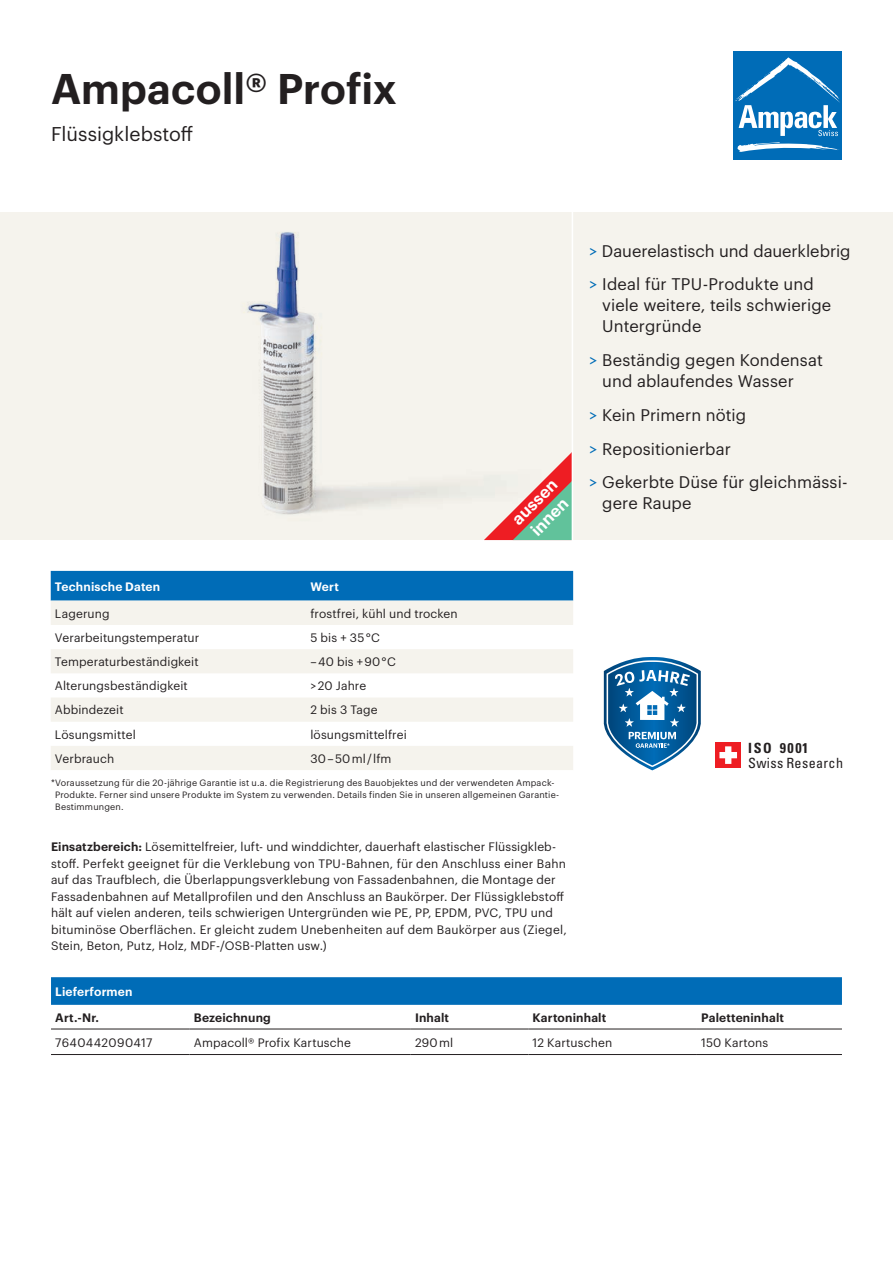
<style>
.page{position:relative;width:893px;height:1263px;background:#fff}
.page>*{position:absolute;margin:0;border:0;box-sizing:border-box;transform-origin:0 0}
._01_Titel{font:600 42px "Graphik";color:#231f20}
._02_Lead{font:19.5px "Graphik";letter-spacing:.005em;color:#231f20}
.t1{font:600 16.65px/21px "Graphik";color:#fff;text-align:center}
._03_Copy{font:16.5px/21px "Graphik";letter-spacing:.005em;color:#231f20}
.t2{font:condensed 14.1px/15.5px "Univers LT Std";letter-spacing:.025em;color:#231f20}
._04_Copy_klein{font:12px/16.5px "Graphik";letter-spacing:.015em;color:#231f20}
._05_Tabelle{font:12px "Graphik";letter-spacing:.01em;color:#231f20}
._05_Tabelle-2{font:600 12px "Graphik";letter-spacing:.015em;color:#231f20}
._05_Tabelle-3{font:600 12px "Graphik";letter-spacing:.015em;color:#fff}
._05_Tabelle-4{font:12px "Graphik";letter-spacing:.03em;color:#231f20}
._05_Tabelle-5{font:9px/12px "Graphik";letter-spacing:.02em;color:#231f20}
.t3{font:600 6.15px "Graphik";color:#fff}
.s1{font-weight:600}
.s2{color:#006cb7}
.s3{font-weight:700}
</style>
<div class="page">
<div style="left:0;top:213px;width:893px;height:327px;background:#f5f3ed"></div>
<img style="left:0;top:212px;width:572px;height:303px">
<div style="left:733px;top:51px;width:109px;height:109px;background:#006cb7"></div>
<svg style="left:737px;top:142px;width:102px;height:10px"></svg>
<svg style="left:735px;top:57px;width:105px;height:79px"></svg>
<svg style="left:51px;top:977px;width:791px;height:28px;background:#036db7"></svg>
<hr style="left:51px;top:1029px;width:139px;height:1px;background:#231f20">
<hr style="left:190px;top:1029px;width:221px;height:1px;background:#231f20">
<hr style="left:411px;top:1029px;width:117px;height:1px;background:#231f20">
<hr style="left:528px;top:1029px;width:169px;height:1px;background:#231f20">
<hr style="left:697px;top:1029px;width:145px;height:1px;background:#231f20">
<hr style="left:51px;top:1054px;width:139px;height:1px;background:#231f20">
<hr style="left:190px;top:1054px;width:221px;height:1px;background:#231f20">
<hr style="left:411px;top:1054px;width:117px;height:1px;background:#231f20">
<hr style="left:528px;top:1054px;width:169px;height:1px;background:#231f20">
<hr style="left:697px;top:1054px;width:145px;height:1px;background:#231f20">
<svg style="left:484px;top:451px;width:88px;height:89px"></svg>
<hr style="left:572px;top:205px;width:1px;height:338px;background:#fff">
<div style="left:51px;top:571px;width:522px;height:30px;background:#006cb7"></div>
<svg style="left:51px;top:601px;width:522px;height:169px;fill:#f5f3ed"></svg>
<svg style="left:603px;top:657px;width:98px;height:113px"></svg>
<div style="left:715px;top:742px;width:26px;height:26px;background:#ee1d23"></div>
<svg style="left:719px;top:746px;width:18px;height:18px"></svg>
<p class="_01_Titel" style="left:51px;top:56px;width:348px">Ampacoll® Profix</p>
<p class="_02_Lead" style="left:51px;top:119px;width:144px">Flüssigklebstoff</p>
<p class="_05_Tabelle-3" style="left:55px;top:577px;width:107px">Technische Daten</p>
<p class="_05_Tabelle-3" style="left:310px;top:577px;width:30px">Wert</p>
<p class="_05_Tabelle" style="left:55px;top:604px;width:56px">Lagerung</p>
<p class="_05_Tabelle" style="left:310px;top:604px;width:149px">frostfrei, kühl und trocken</p>
<p class="_05_Tabelle" style="left:55px;top:628px;width:146px">Verarbeitungstemperatur</p>
<p class="_05_Tabelle" style="left:310px;top:628px;width:71px">5 bis + 35 °C</p>
<p class="_05_Tabelle" style="left:55px;top:653px;width:145px">Temperaturbeständigkeit</p>
<p class="_05_Tabelle" style="left:310px;top:653px;width:87px">– 40 bis + 90 °C</p>
<p class="_05_Tabelle" style="left:55px;top:677px;width:134px">Alterungsbeständigkeit</p>
<p class="_05_Tabelle" style="left:310px;top:677px;width:57px">&gt; 20 Jahre</p>
<p class="_05_Tabelle" style="left:55px;top:701px;width:70px">Abbindezeit</p>
<p class="_05_Tabelle" style="left:310px;top:701px;width:69px">2 bis 3 Tage</p>
<p class="_05_Tabelle" style="left:55px;top:725px;width:82px">Lösungsmittel</p>
<p class="_05_Tabelle" style="left:310px;top:725px;width:98px">lösungsmittelfrei</p>
<p class="_05_Tabelle" style="left:55px;top:749px;width:61px">Verbrauch</p>
<p class="_05_Tabelle" style="left:310px;top:749px;width:83px">30 – 50 ml / lfm</p>
<p class="t1" style="left:506px;top:513px;width:58px;rotate:-45deg">aussen innen</p>
<p class="_05_Tabelle-5" style="left:55px;top:776px;width:506px;text-indent:-4px">*Voraussetzung für die 20-jährige Garantie ist u.a. die Registrierung des Bauobjektes und der verwendeten Ampack-<br>Produkte. Ferner sind unsere Produkte im System zu verwenden. Details finden Sie in unseren allgemeinen Garantie-<br>Bestimmungen.</p>
<p class="_04_Copy_klein" style="left:51px;top:838px;width:517px"><span class="s1">Einsatzbereich:</span> Lösemittelfreier, luft- und winddichter, dauerhaft elastischer Flüssigkleb&shy;stoff. Perfekt geeignet für die Verklebung von TPU-Bahnen, für den Anschluss einer Bahn auf das Traufblech, die Überlappungsverklebung von Fassadenbahnen, die Montage der Fassadenbahnen auf Metallprofilen und den Anschluss an Baukörper. Der Flüssigklebstoff hält auf vielen anderen, teils schwierigen Untergründen wie PE, PP, EPDM, PVC, TPU und bituminöse Oberflächen. Er gleicht zudem Unebenheiten auf dem Baukörper aus (Ziegel, Stein, Beton, Putz, Holz, MDF-/OSB-Platten usw.)</p>
<p class="_03_Copy" style="left:589px;top:239px;width:263px"><span class="s2">&gt;</span> Dauerelastisch und dauerklebrig</p>
<p class="_03_Copy" style="left:602px;top:272px;width:230px;text-indent:-13px"><span class="s2">&gt;</span> Ideal für TPU-Produkte und viele weitere, teils schwierige<br>Untergründe</p>
<p class="_03_Copy" style="left:602px;top:348px;width:222px;text-indent:-13px"><span class="s2">&gt;</span> Beständig gegen Kondensat und ablaufendes Wasser</p>
<p class="_03_Copy" style="left:589px;top:403px;width:158px"><span class="s2">&gt;</span> Kein Primern nötig</p>
<p class="_03_Copy" style="left:589px;top:437px;width:143px"><span class="s2">&gt;</span> Repositionierbar</p>
<p class="_03_Copy" style="left:602px;top:470px;width:247px;text-indent:-13px"><span class="s2">&gt;</span> Gekerbte Düse für gleichmässi&shy;gere Raupe</p>
<p class="t3" style="left:667px;top:741px;width:4px">*</p>
<p class="t2" style="left:748px;top:740px;width:96px"><span class="s3">ISO 9001<br></span>Swiss Research</p>
<p class="_05_Tabelle-3" style="left:55px;top:982px;width:79px">Lieferformen</p>
<p class="_05_Tabelle-2" style="left:55px;top:1008px;width:45px">Art.-Nr.</p>
<p class="_05_Tabelle-2" style="left:194px;top:1008px;width:78px">Bezeichnung</p>
<p class="_05_Tabelle-2" style="left:415px;top:1008px;width:36px">Inhalt</p>
<p class="_05_Tabelle-2" style="left:533px;top:1008px;width:75px">Kartoninhalt</p>
<p class="_05_Tabelle-2" style="left:701px;top:1008px;width:84px">Paletteninhalt</p>
<p class="_05_Tabelle-4" style="left:55px;top:1033px;width:99px">7640442090417</p>
<p class="_05_Tabelle" style="left:194px;top:1033px;width:159px">Ampacoll® Profix Kartusche</p>
<p class="_05_Tabelle" style="left:415px;top:1033px;width:40px">290 ml</p>
<p class="_05_Tabelle" style="left:533px;top:1033px;width:81px">12 Kartuschen</p>
<p class="_05_Tabelle" style="left:701px;top:1033px;width:69px">150 Kartons</p>
</div>
